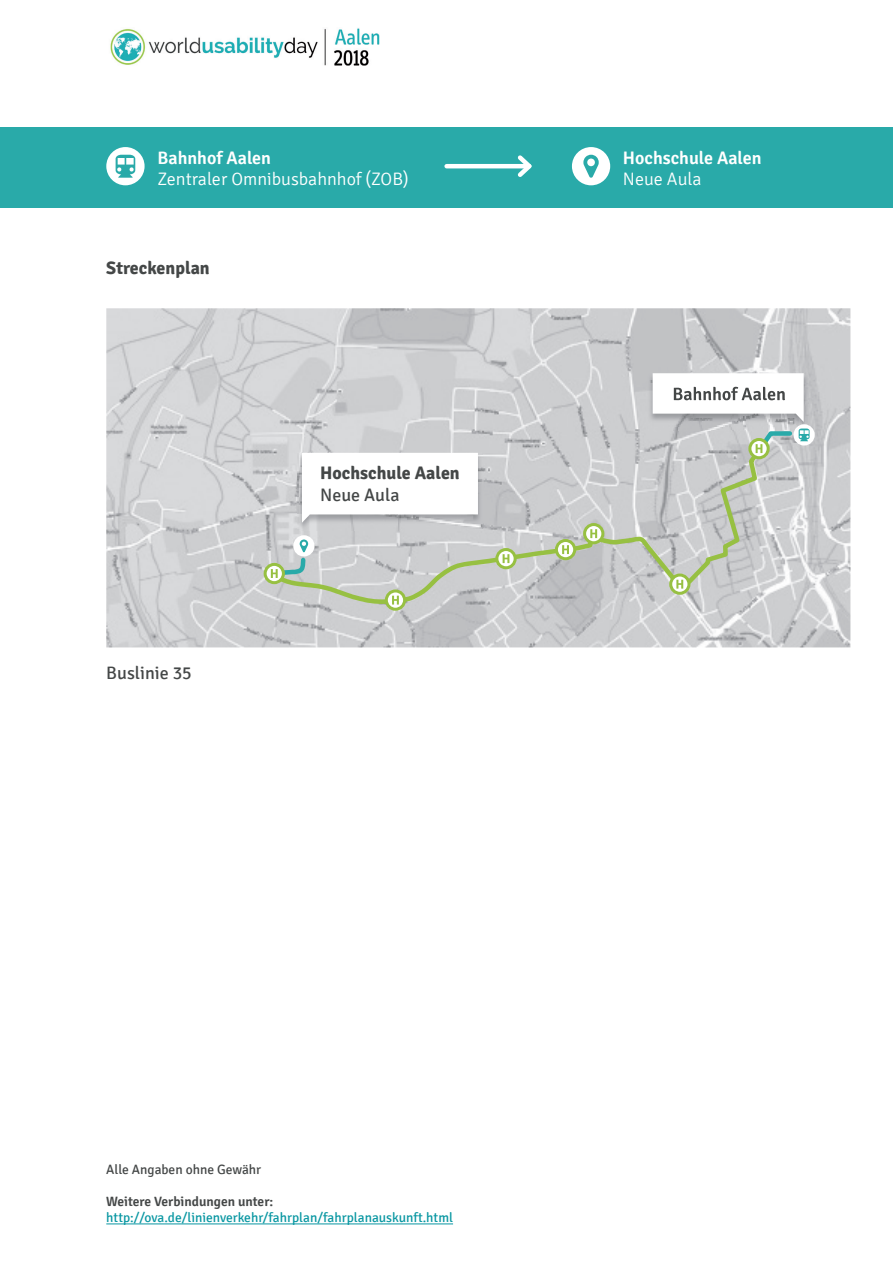
<style>
.page{position:relative;width:893px;height:1263px;background:#fff}
.page>*{position:absolute;margin:0;border:0;box-sizing:border-box;transform-origin:0 0}
.t1{font:300 18px "Signika";color:#fff}
.t2{font:600 18px "Signika";color:#fff}
.t3{font:700 18px "Signika";color:#444747}
.t4{font:18px "Signika";color:#444747}
.t5{font:13.5px "Signika";color:#0997a2}
.t6{font:600 13.5px "Signika";color:#444747}
.t7{font:13.5px "Signika";color:#444747}
</style>
<div class="page">
<img style="left:110px;top:28px;width:270px;height:37px">
<hr style="left:106px;top:1223px;width:347px;height:1px;background:#0997a2">
<div style="left:0;top:128px;width:893px;height:80px;background:#29aaa9"></div>
<hr style="left:447px;top:164px;width:82px;height:4px;background:#fff">
<svg style="left:514px;top:155px;width:18px;height:22px"></svg>
<div style="left:573px;top:149px;width:36px;height:35px;background:#fff;border-radius:50%"></div>
<div style="left:572px;top:147px;width:38px;height:38px;border:3px solid #fff;border-radius:50%"></div>
<svg style="left:583px;top:155px;width:16px;height:23px"></svg>
<div style="left:108px;top:149px;width:35px;height:35px;background:#fff;border-radius:50%"></div>
<div style="left:106px;top:147px;width:39px;height:38px;border:3px solid #fff;border-radius:50%"></div>
<svg style="left:116px;top:155px;width:19px;height:23px"></svg>
<img style="left:106px;top:308px;width:744px;height:339px">
<svg style="left:266px;top:441px;width:501px;height:188px"></svg>
<svg style="left:386px;top:591px;width:19px;height:18px"></svg>
<div style="left:385px;top:589px;width:21px;height:22px;border:3px solid #97c042;border-radius:50%"></div>
<svg style="left:392px;top:596px;width:7px;height:9px"></svg>
<svg style="left:497px;top:549px;width:18px;height:19px"></svg>
<div style="left:495px;top:548px;width:22px;height:21px;border:3px solid #97c042;border-radius:50%"></div>
<svg style="left:503px;top:554px;width:6px;height:9px"></svg>
<svg style="left:556px;top:540px;width:19px;height:19px"></svg>
<div style="left:555px;top:539px;width:21px;height:21px;border:3px solid #97c042;border-radius:50%"></div>
<svg style="left:562px;top:545px;width:7px;height:9px"></svg>
<svg style="left:671px;top:575px;width:18px;height:18px"></svg>
<div style="left:669px;top:573px;width:21px;height:22px;border:3px solid #97c042;border-radius:50%"></div>
<svg style="left:676px;top:580px;width:7px;height:9px"></svg>
<svg style="left:750px;top:439px;width:18px;height:19px"></svg>
<div style="left:748px;top:438px;width:22px;height:21px;border:3px solid #97c042;border-radius:50%"></div>
<img style="left:648px;top:373px;width:160px;height:57px">
<svg style="left:653px;top:373px;width:151px;height:49px"></svg>
<div style="left:795px;top:426px;width:18px;height:18px;background:#fff;border-radius:50%"></div>
<div style="left:793px;top:424px;width:22px;height:21px;border:3px solid #fff;border-radius:50%"></div>
<svg style="left:755px;top:428px;width:55px;height:26px"></svg>
<svg style="left:585px;top:524px;width:18px;height:19px"></svg>
<div style="left:583px;top:523px;width:21px;height:21px;border:3px solid #97c042;border-radius:50%"></div>
<svg style="left:590px;top:529px;width:7px;height:9px"></svg>
<div style="left:295px;top:537px;width:18px;height:18px;background:#fff;border-radius:50%"></div>
<div style="left:293px;top:535px;width:22px;height:21px;border:3px solid #fff;border-radius:50%"></div>
<svg style="left:265px;top:564px;width:18px;height:19px"></svg>
<div style="left:264px;top:563px;width:21px;height:21px;border:3px solid #97c042;border-radius:50%"></div>
<svg style="left:270px;top:539px;width:39px;height:39px"></svg>
<img style="left:297px;top:452px;width:186px;height:79px">
<svg style="left:302px;top:453px;width:176px;height:70px"></svg>
<h1 class="t2" style="left:158px;top:147px;width:115px">Bahnhof Aalen</h1>
<h1 class="t1" style="left:158px;top:170px;width:253px">Zentraler Omnibusbahnhof (ZOB)</h1>
<h1 class="t3" style="left:106px;top:257px;width:105px">Streckenplan</h1>
<h1 class="t4" style="left:106px;top:663px;width:87px">Buslinie 35</h1>
<h1 class="t3" style="left:320px;top:462px;width:141px">Hochschule Aalen</h1>
<h1 class="t4" style="left:320px;top:485px;width:81px">Neue Aula</h1>
<h1 class="t2" style="left:623px;top:147px;width:140px">Hochschule Aalen</h1>
<h1 class="t1" style="left:623px;top:170px;width:80px">Neue Aula</h1>
<p class="t7" style="left:106px;top:1161px;width:156px">Alle Angaben ohne Gewähr</p>
<p class="t6" style="left:106px;top:1193px;width:169px">Weitere Verbindungen unter:</p>
<p class="t5" style="left:106px;top:1210px;width:348px">http://ova.de/linienverkehr/fahrplan/fahrplanauskunft.html</p>
</div>
